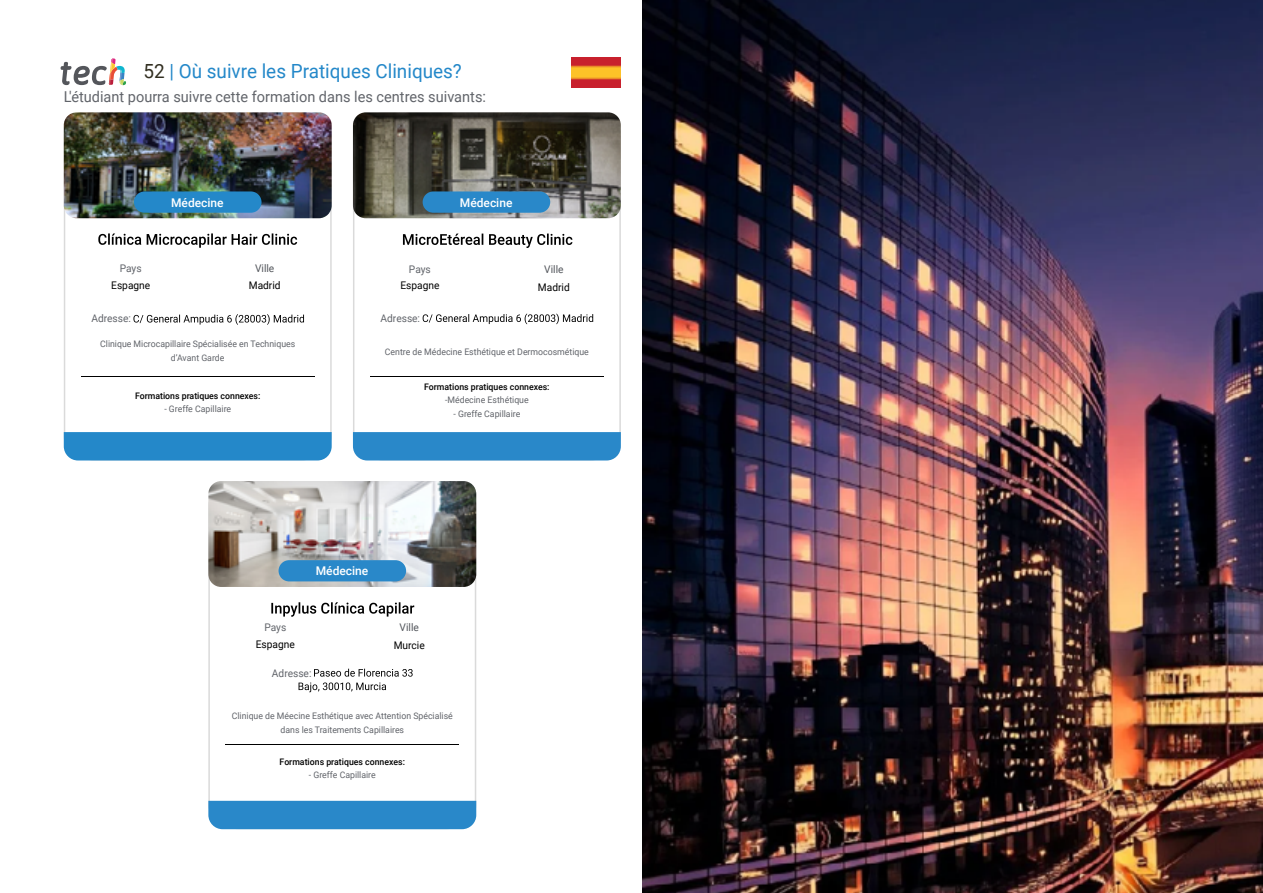
<style>
.page{position:relative;width:1263px;height:893px;background:#fff}
.page>*{position:absolute;margin:0;border:0;box-sizing:border-box;transform-origin:0 0}
.t1{font:19.5px "Roboto";color:#2488c9}
.t2{font:15px "Roboto";color:#61646a}
.t3{font:500 12px "Roboto";color:#fff}
.t4{font:10.5px "Roboto";color:#000}
.t5{font:10.5px "Roboto";color:#61646a}
.t6{font:10.5px "Roboto";color:#52555b}
.t7{font:9px/13.5px "Roboto";color:#61646a;text-align:center}
.t8{font:500 9px "Roboto";color:#000}
.s1{color:#312e20}
</style>
<div class="page">
<svg style="left:61px;top:58px;width:65px;height:28px"></svg>
<img style="left:571px;top:57px;width:50px;height:31px">
<img style="left:642px;top:0;width:621px;height:893px">
<svg style="left:63px;top:123px;width:269px;height:338px"></svg>
<img style="left:64px;top:112px;width:268px;height:106px">
<div style="left:134px;top:191px;width:127px;height:22px;background:#2488c9;border-radius:11px"></div>
<div style="left:64px;top:432px;width:268px;height:28px;background:#2488c9"></div>
<hr style="left:81px;top:377px;width:234px;height:1px;background:#000">
<svg style="left:98px;top:233px;width:199px;height:15px"></svg>
<svg style="left:133px;top:314px;width:171px;height:11px"></svg>
<svg style="left:208px;top:492px;width:269px;height:338px"></svg>
<img style="left:208px;top:481px;width:268px;height:106px">
<div style="left:279px;top:560px;width:127px;height:21px;background:#2988c9;border-radius:11px"></div>
<div style="left:208px;top:801px;width:268px;height:28px;background:#2988c9"></div>
<hr style="left:225px;top:744px;width:234px;height:1px;background:#000">
<svg style="left:299px;top:669px;width:114px;height:23px"></svg>
<svg style="left:271px;top:602px;width:143px;height:15px"></svg>
<svg style="left:352px;top:136px;width:269px;height:325px"></svg>
<img style="left:353px;top:112px;width:268px;height:106px">
<div style="left:423px;top:191px;width:127px;height:22px;background:#2988c9;border-radius:11px"></div>
<div style="left:353px;top:432px;width:268px;height:28px;background:#2988c9"></div>
<hr style="left:370px;top:376px;width:234px;height:1px;background:#000">
<svg style="left:423px;top:313px;width:170px;height:11px"></svg>
<svg style="left:403px;top:234px;width:169px;height:14px"></svg>
<h1 class="t1" style="left:144px;top:57px;width:320px"><span class="s1">52</span> | Où suivre les Pratiques Cliniques?</h1>
<h2 class="t2" style="left:64px;top:86px;width:424px">L'étudiant pourra suivre cette formation dans les centres suivants:</h2>
<h3 class="t3" style="left:171px;top:194px;width:54px">Médecine</h3>
<h3 class="t3" style="left:460px;top:194px;width:54px">Médecine</h3>
<p class="t5" style="left:120px;top:261px;width:23px">Pays</p>
<p class="t4" style="left:111px;top:277px;width:41px">Espagne</p>
<p class="t6" style="left:255px;top:261px;width:21px">Ville</p>
<p class="t4" style="left:249px;top:277px;width:33px">Madrid</p>
<p class="t5" style="left:409px;top:262px;width:23px">Pays</p>
<p class="t4" style="left:400px;top:278px;width:41px">Espagne</p>
<p class="t6" style="left:544px;top:262px;width:21px">Ville</p>
<p class="t4" style="left:538px;top:279px;width:33px">Madrid</p>
<p class="t5" style="left:91px;top:311px;width:41px">Adresse:</p>
<p class="t7" style="left:100px;top:337px;width:197px">Clinique Microcapillaire Spécialisée en Techniques d’Avant Garde</p>
<p class="t8" style="left:135px;top:389px;width:127px">Formations pratiques connexes:</p>
<p class="t7" style="left:164px;top:402px;width:68px">- Greffe Capillaire</p>
<p class="t5" style="left:381px;top:311px;width:41px">Adresse:</p>
<p class="t7" style="left:385px;top:345px;width:205px">Centre de Médecine Esthétique et Dermocosmétique</p>
<p class="t8" style="left:424px;top:381px;width:127px">Formations pratiques connexes:</p>
<p class="t7" style="left:445px;top:393px;width:85px">-Médecine Esthétique</p>
<p class="t7" style="left:453px;top:406px;width:68px">- Greffe Capillaire</p>
<p class="t5" style="left:264px;top:620px;width:23px">Pays</p>
<p class="t4" style="left:256px;top:637px;width:41px">Espagne</p>
<h3 class="t3" style="left:316px;top:563px;width:54px">Médecine</h3>
<p class="t6" style="left:400px;top:620px;width:21px">Ville</p>
<p class="t4" style="left:394px;top:638px;width:33px">Murcie</p>
<p class="t5" style="left:272px;top:665px;width:41px">Adresse:</p>
<p class="t7" style="left:232px;top:709px;width:223px">Clinique de Méecine Esthétique avec Attention Spécialisé dans les Traitements Capillaires</p>
<p class="t8" style="left:280px;top:755px;width:127px">Formations pratiques connexes:</p>
<p class="t7" style="left:309px;top:768px;width:68px">- Greffe Capillaire</p>
</div>
